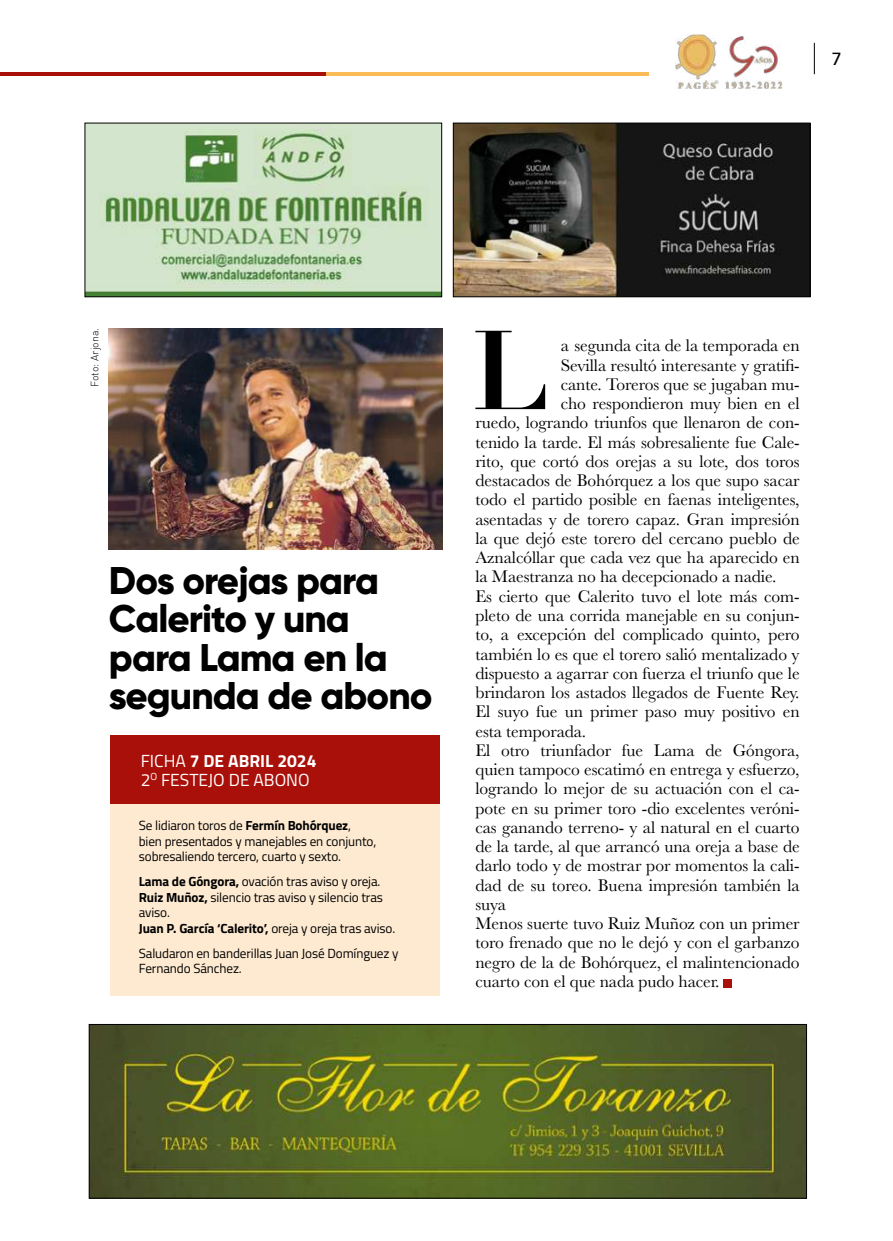
<style>
.page{position:relative;width:893px;height:1241px;background:#fff}
.page>*{position:absolute;margin:0;border:0;box-sizing:border-box;transform-origin:0 0}
.t1{font:700 110.08px "Didot";color:#000}
.t2{font:800 38.5px/38.5px "Gilroy";letter-spacing:-.025em;color:#000}
.t3{font:17.5px "Baskerville";letter-spacing:-.005em;color:#000}
.t4{font:17.5px/19.2px "Titillium Web";color:#fff}
.t5{font:500 17.5px "Avenir Next";color:#000}
.t6{font:13.3px/15.8px "Titillium Web";letter-spacing:-.01em;color:#000}
.t7{font:300 10.5px "DIN Pro";color:#000}
.s1{font-weight:700}
</style>
<div class="page">
<hr style="left:0;top:72px;width:327px;height:4px;background:#a91009">
<hr style="left:327px;top:72px;width:322px;height:4px;background:#fbbc58">
<hr style="left:814px;top:43px;width:1px;height:31px;background:#000">
<img style="left:675px;top:34px;width:107px;height:55px">
<img style="left:91px;top:1026px;width:714px;height:170px">
<div style="left:89px;top:1024px;width:718px;height:174px;border:1px solid #000"></div>
<img style="left:87px;top:125px;width:353px;height:170px">
<div style="left:85px;top:123px;width:357px;height:174px;border:1px solid #000"></div>
<img style="left:455px;top:125px;width:353px;height:170px">
<div style="left:453px;top:123px;width:357px;height:174px;border:1px solid #000"></div>
<img style="left:109px;top:328px;width:333px;height:221px">
<div style="left:723px;top:979px;width:8px;height:8px;background:#a91009"></div>
<div style="left:110px;top:735px;width:329px;height:260px;background:#feead1"></div>
<div style="left:110px;top:735px;width:329px;height:68px;background:#a91009"></div>
<p class="t5" style="left:831px;top:49px;width:12px">7</p>
<p class="t7" style="left:91px;top:387px;width:60px;rotate:-90deg">Foto: Arjona.</p>
<h1 class="t1" style="left:470px;top:327px;width:81px">L</h1>
<p class="t3" style="left:561px;top:339px;width:240px">a segunda cita de la temporada en</p>
<p class="t3" style="left:561px;top:354px;width:240px">Sevilla resultó interesante y grati昀椀-</p>
<p class="t3" style="left:561px;top:378px;width:240px">cante. Toreros que se jugaban mu-</p>
<p class="t3" style="left:561px;top:397px;width:240px">cho respondieron muy bien en el</p>
<p class="t3" style="left:475px;top:416px;width:326px">ruedo, logrando triunfos que llenaron de con-</p>
<p class="t3" style="left:475px;top:436px;width:326px">tenido la tarde. El más sobresaliente fue Cale-</p>
<p class="t3" style="left:475px;top:455px;width:326px">rito, que cortó dos orejas a su lote, dos toros</p>
<p class="t3" style="left:475px;top:474px;width:326px">destacados de Bohórquez a los que supo sacar</p>
<p class="t3" style="left:475px;top:493px;width:326px">todo el partido posible en faenas inteligentes,</p>
<p class="t3" style="left:475px;top:513px;width:326px">asentadas y de torero capaz. Gran impresión</p>
<p class="t3" style="left:475px;top:532px;width:326px">la que dejó este torero del cercano pueblo de</p>
<p class="t3" style="left:475px;top:551px;width:326px">Aznalcóllar que cada vez que ha aparecido en</p>
<p class="t3" style="left:475px;top:570px;width:303px">la Maestranza no ha decepcionado a nadie.</p>
<p class="t3" style="left:475px;top:590px;width:326px">Es cierto que Calerito tuvo el lote más com-</p>
<p class="t3" style="left:475px;top:609px;width:326px">pleto de una corrida manejable en su conjun-</p>
<p class="t3" style="left:475px;top:628px;width:326px">to, a excepción del complicado quinto, pero</p>
<p class="t3" style="left:475px;top:647px;width:326px">también lo es que el torero salió mentalizado y</p>
<p class="t3" style="left:475px;top:667px;width:326px">dispuesto a agarrar con fuerza el triunfo que le</p>
<p class="t3" style="left:475px;top:686px;width:326px">brindaron los astados llegados de Fuente Rey.</p>
<p class="t3" style="left:475px;top:705px;width:326px">El suyo fue un primer paso muy positivo en</p>
<p class="t3" style="left:475px;top:724px;width:112px">esta temporada.</p>
<p class="t3" style="left:475px;top:744px;width:326px">El otro triunfador fue Lama de Góngora,</p>
<p class="t3" style="left:475px;top:763px;width:326px">quien tampoco escatimó en entrega y esfuerzo,</p>
<p class="t3" style="left:475px;top:782px;width:326px">logrando lo mejor de su actuación con el ca-</p>
<p class="t3" style="left:475px;top:801px;width:326px">pote en su primer toro -dio excelentes veróni-</p>
<p class="t3" style="left:475px;top:821px;width:326px">cas ganando terreno- y al natural en el cuarto</p>
<p class="t3" style="left:475px;top:840px;width:326px">de la tarde, al que arrancó una oreja a base de</p>
<p class="t3" style="left:475px;top:859px;width:326px">darlo todo y de mostrar por momentos la cali-</p>
<p class="t3" style="left:475px;top:878px;width:326px">dad de su toreo. Buena impresión también la</p>
<p class="t3" style="left:475px;top:898px;width:32px">suya</p>
<p class="t3" style="left:475px;top:917px;width:326px">Menos suerte tuvo Ruiz Muñoz con un primer</p>
<p class="t3" style="left:475px;top:936px;width:326px">toro frenado que no le dejó y con el garbanzo</p>
<p class="t3" style="left:475px;top:955px;width:326px">negro de la de Bohórquez, el malintencionado</p>
<p class="t3" style="left:475px;top:975px;width:246px">cuarto con el que nada pudo hacer.</p>
<h2 class="t2" style="left:109px;top:563px;width:325px">Dos orejas para<br>Calerito y una para Lama en la segunda de abono</h2>
<p class="t4" style="left:141px;top:751px;width:177px">FICHA <span class="s1">7 DE ABRIL 2024<br></span>2<sup>O</sup> FESTEJO DE ABONO</p>
<p class="t6" style="left:139px;top:817px;width:239px">Se lidiaron toros de <span class="s1">Fermín Bohórquez</span>, bien presentados y manejables en conjunto, sobresaliendo tercero, cuarto y sexto.</p>
<p class="t6" style="left:139px;top:873px;width:258px"><span class="s1">Lama de Góngora,</span> ovación tras aviso y oreja.<br><span class="s1">Ruiz Muñoz,</span> silencio tras aviso y silencio tras aviso.<br><span class="s1">Juan P. García ‘Calerito’,</span> oreja y oreja tras aviso.</p>
<p class="t6" style="left:139px;top:944px;width:261px">Saludaron en banderillas Juan José Domínguez y<br>Fernando Sánchez.</p>
</div>
